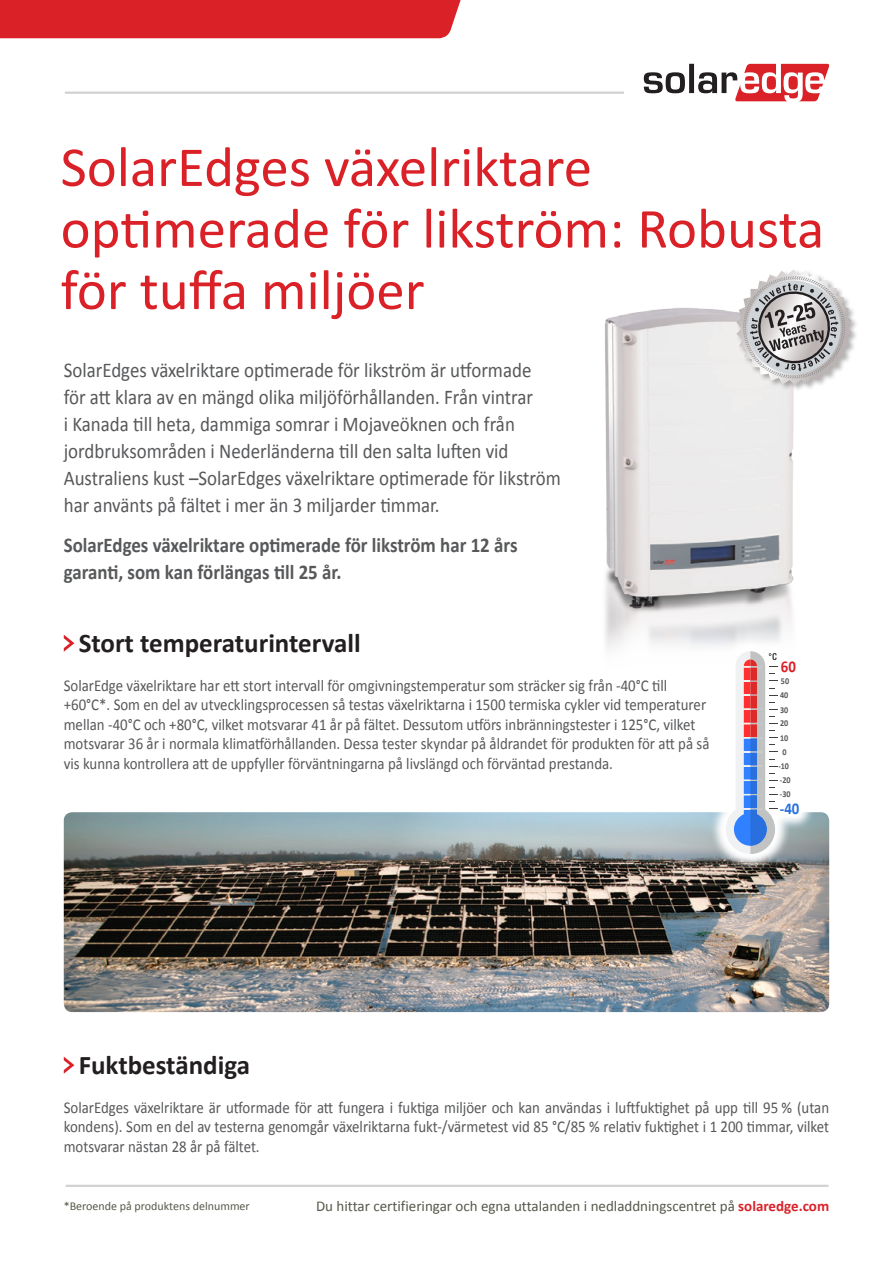
<style>
.page{position:relative;width:893px;height:1263px;background:#fff}
.page>*{position:absolute;margin:0;border:0;box-sizing:border-box;transform-origin:0 0}
.t1{font:57px/61.5px "Calibri";color:#da2128}
.t2{font:700 27px "Calibri";color:#231f20}
.t3{font:21px/27px "Calibri";color:#57585a;scale:.9 1}
.t4{font:700 21px/27px "Calibri";color:#57585a;scale:.9 1}
.t5{font:16.5px/19.5px "Calibri";color:#57585a;scale:.9 1}
.t6{font:700 16.5px "Calibri";color:#2970de;scale:.9 1}
.t7{font:700 16.5px "Calibri";color:#da2128;scale:.9 1}
.t8{font:15px "Calibri";color:#58574a}
.t9{font:12px "Calibri";color:#58574a}
.t10{font:700 9px "Calibri";color:#57585a;scale:.9 1}
.s1{font-weight:700;color:#da2128}
</style>
<div class="page">
<img style="left:64px;top:812px;width:765px;height:200px">
<svg style="left:64px;top:635px;width:10px;height:17px"></svg>
<svg style="left:64px;top:1057px;width:10px;height:17px"></svg>
<div style="left:0;top:0;width:461px;height:38px;background:#da2128"></div>
<svg style="left:644px;top:64px;width:186px;height:37px"></svg>
<hr style="left:65px;top:92px;width:559px;height:2px;background:#d1d2d4">
<img style="left:605px;top:308px;width:189px;height:341px">
<div style="left:735px;top:268px;width:124px;height:125px;background:#231f20;opacity:.35"></div>
<svg style="left:736px;top:269px;width:116px;height:116px"></svg>
<svg style="left:710px;top:635px;width:105px;height:235px"></svg>
<svg style="left:726px;top:651px;width:51px;height:203px"></svg>
<hr style="left:66px;top:1185px;width:762px;height:2px;background:#d1d2d4">
<p class="t1" style="left:61px;top:136px;width:765px">SolarEdges växelriktare optimerade för likström: Robusta för tuffa miljöer</p>
<p class="t3" style="left:64px;top:357px;width:554px">SolarEdges växelriktare optimerade för likström är utformade<br>för att klara av en mängd olika miljöförhållanden. Från vintrar<br>i Kanada till heta, dammiga somrar i Mojaveöknen och från jordbruksområden i Nederländerna till den salta luften vid Australiens kust –SolarEdges växelriktare optimerade för likström har använts på fältet i mer än 3 miljarder timmar.</p>
<p class="t4" style="left:64px;top:531px;width:506px">SolarEdges växelriktare optimerade för likström har 12 års garanti, som kan förlängas till 25 år.</p>
<p class="t2" style="left:79px;top:625px;width:283px">Stort temperaturintervall</p>
<p class="t5" style="left:64px;top:675px;width:719px">SolarEdge växelriktare har ett stort intervall för omgivningstemperatur som sträcker sig från -40°C till<br>+60° .*C Som en del av utvecklingsprocessen så testas växelriktarna i 1500 termiska cykler vid temperaturer mellan -40°C och +80° ,C vilket motsvarar 41 år på fältet. Dessutom utförs inbränningstester i 125° ,C vilket motsvarar 36 år i normala klimatförhållanden. Dessa tester skyndar på åldrandet för produkten för att på så vis kunna kontrollera att de uppfyller förväntningarna på livslängd och förväntad prestanda.</p>
<p class="t7" style="left:781px;top:656px;width:18px">60</p>
<p class="t10" style="left:781px;top:675px;width:11px">50</p>
<p class="t10" style="left:780px;top:689px;width:11px">40</p>
<p class="t10" style="left:780px;top:704px;width:11px">30</p>
<p class="t10" style="left:780px;top:717px;width:11px">20</p>
<p class="t10" style="left:780px;top:732px;width:11px">10</p>
<p class="t10" style="left:783px;top:746px;width:6px">0</p>
<p class="t10" style="left:778px;top:761px;width:13px">-10</p>
<p class="t10" style="left:780px;top:774px;width:13px">-20</p>
<p class="t10" style="left:780px;top:788px;width:13px">-30</p>
<p class="t6" style="left:780px;top:798px;width:23px">-40</p>
<p class="t2" style="left:79px;top:1047px;width:173px">Fuktbeständiga</p>
<p class="t5" style="left:64px;top:1097px;width:852px;text-align:justify">SolarEdges växelriktare är utformade för att fungera i fuktiga miljöer och kan användas i luftfuktighet på upp till 95 % (utan kondens .) Som en del av testerna genomgår växelriktarna fukt-/värmetest vid 85 C° /85 % relativ fuktighet 1i 200 timmar, vilket motsvarar nästan 28 år på fältet.</p>
<p class="t9" style="left:64px;top:1198px;width:187px">*Beroende på produktens delnummer</p>
<p class="t8" style="left:316px;top:1197px;width:515px">Du hittar certifieringar och egna uttalanden i nedladdningscentret på <span class="s1">solaredge.com</span></p>
</div>
